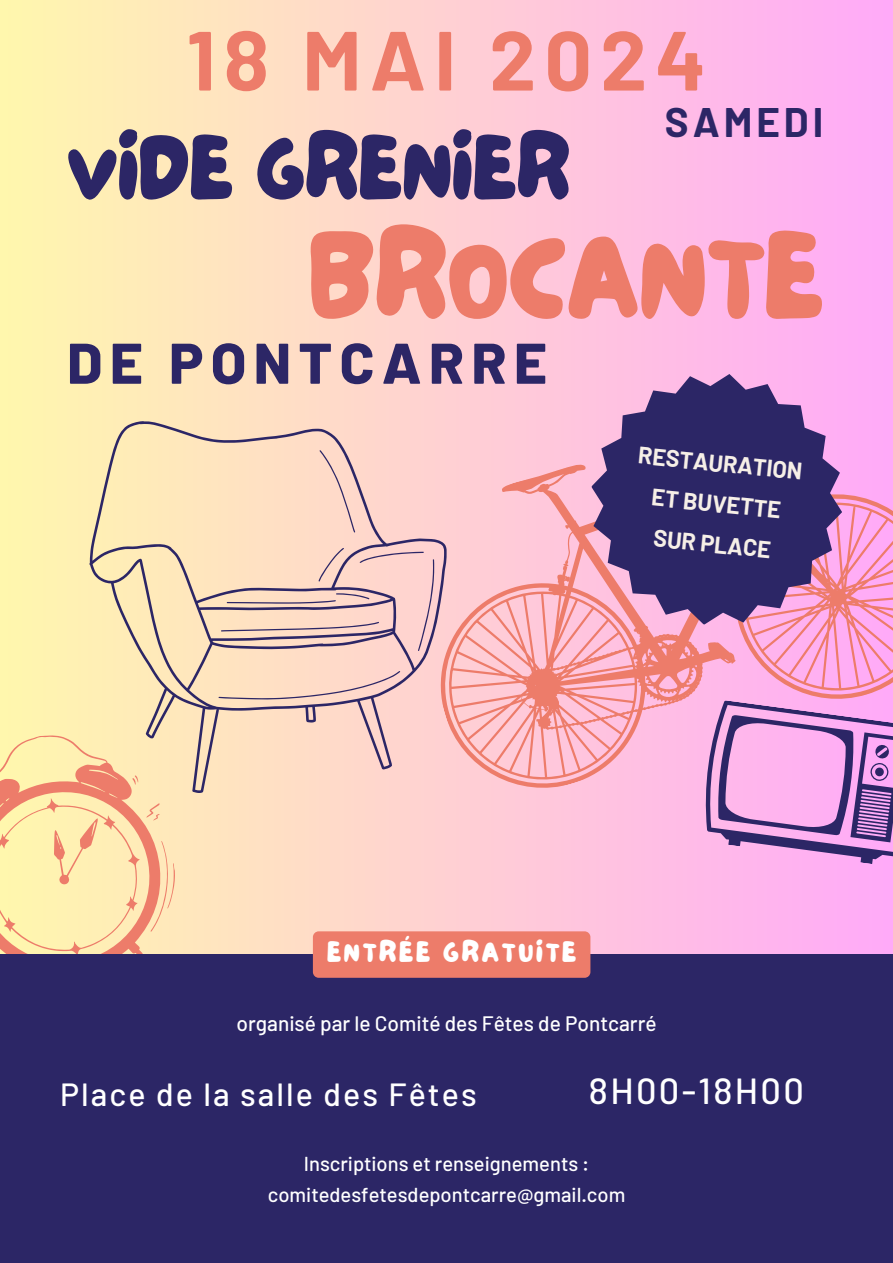
<style>
.page{position:relative;width:893px;height:1263px;background:#fff}
.page>*{position:absolute;margin:0;border:0;box-sizing:border-box;transform-origin:0 0}
.t1{font:122.7px "NF Lepetitcochon Regular";color:#ed7c6a}
.t2{font:90.45px "NF Lepetitcochon Regular";color:#2c2666}
.t3{font:700 83.78px "Barlow";letter-spacing:.095em;color:#ed7c6a}
.t4{font:800 57.22px "Barlow";letter-spacing:.13em;color:#2c2666}
.t5{font:700 40.35px "Barlow";letter-spacing:.095em;color:#2c2666}
.t6{font:500 36.22px "Barlow";letter-spacing:.065em;color:#fff}
.t7{font:500 32.03px "Barlow";letter-spacing:.065em;color:#fff}
.t8{font:29.1px "NF Lepetitcochon Regular";letter-spacing:.1em;color:#fff}
.t9{font:700 23.25px "Barlow";color:#f6efe7}
.t10{font:500 20.92px "Barlow";color:#fff}
.t11{font:500 20.17px "Barlow";color:#fff}
</style>
<div class="page">
<div style="left:0;top:0;width:893px;height:1263px;background:linear-gradient(to right,#fff7ad,#ffaaf8)"></div>
<svg style="left:0;top:719px;width:89px;height:56px;background:#fdecac"></svg>
<svg style="left:0;top:775px;width:181px;height:179px;background:#fbdaa6"></svg>
<div style="left:0;top:954px;width:893px;height:309px;background:#2c2666"></div>
<svg style="left:387px;top:374px;width:506px;height:439px;background:#fbb4c9"></svg>
<svg style="left:89px;top:421px;width:357px;height:372px;background:#f2d4bc"></svg>
<svg style="left:591px;top:374px;width:251px;height:251px;background:#684d86"></svg>
<svg style="left:696px;top:699px;width:197px;height:169px;background:#cd91cf"></svg>
<div style="left:313px;top:931px;width:277px;height:47px;background:#ed7c6a;border-radius:6px"></div>
<p class="t3" style="left:187px;top:7px;width:520px">18 MAI 2024</p>
<p class="t5" style="left:665px;top:97px;width:160px">SAMEDI</p>
<h1 class="t2" style="left:67px;top:106px;width:505px">VIDE GRENIER</h1>
<h4 class="t1" style="left:309px;top:192px;width:516px">BROCANTE</h4>
<p class="t4" style="left:67px;top:326px;width:481px">DE PONTCARRE</p>
<h2 class="t9" style="left:640px;top:440px;width:166px;rotate:6deg">RESTAURATION</h2>
<h5 class="t9" style="left:653px;top:482px;width:131px;rotate:6deg">ET BUVETTE</h5>
<h3 class="t9" style="left:655px;top:523px;width:119px;rotate:6deg">SUR PLACE</h3>
<p class="t8" style="left:327px;top:932px;width:251px">ENTRÉE GRATUITE</p>
<p class="t10" style="left:236px;top:1010px;width:422px">organisé par le Comité des Fêtes de Pontcarré</p>
<p class="t7" style="left:60px;top:1073px;width:418px">Place de la salle des Fêtes</p>
<p class="t6" style="left:589px;top:1067px;width:216px">8H00-18H00</p>
<p class="t11" style="left:304px;top:1151px;width:287px">Inscriptions et renseignements :</p>
<p class="t11" style="left:268px;top:1182px;width:359px">comitedesfetesdepontcarre@gmail.com</p>
</div>
